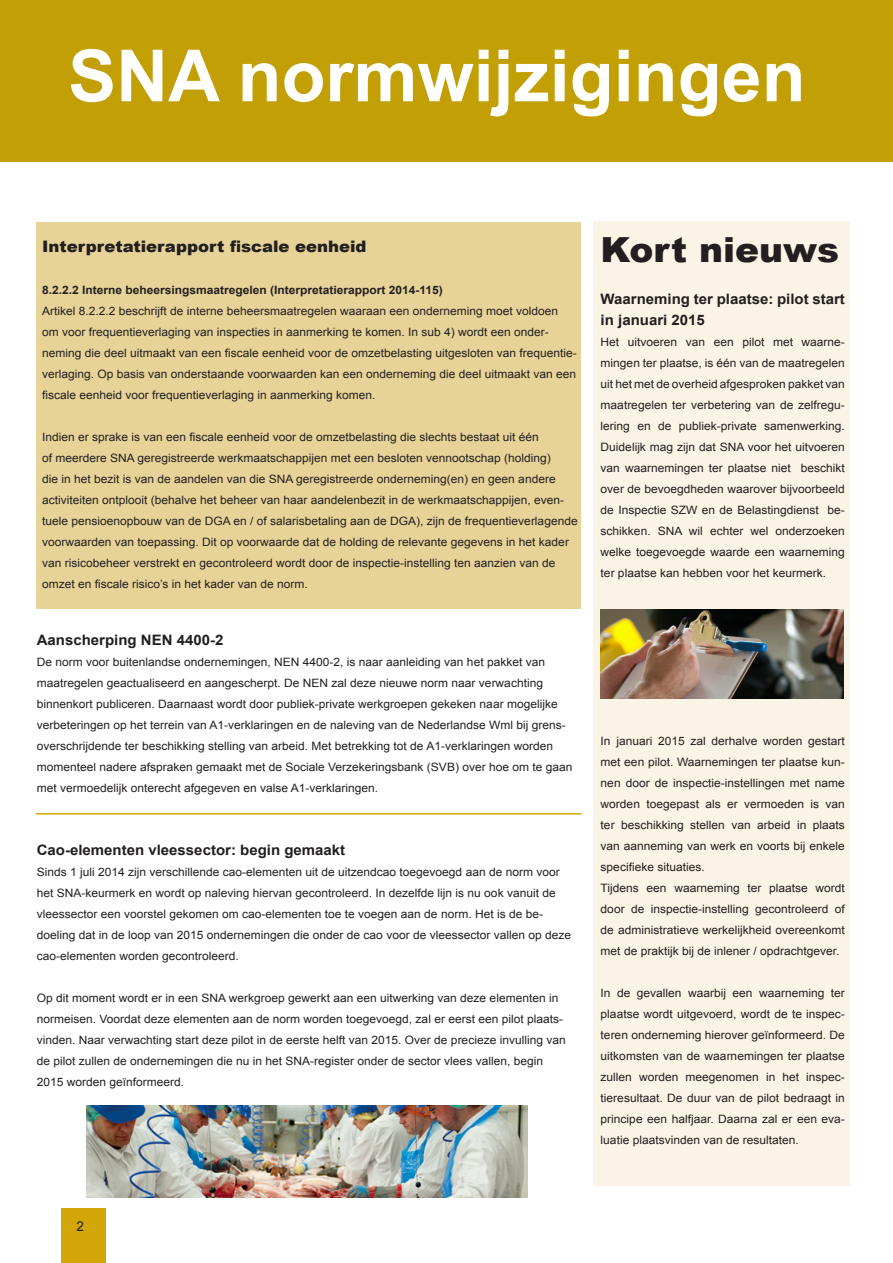
<style>
.page{position:relative;width:893px;height:1263px;background:#fff}
.page>*{position:absolute;margin:0;border:0;box-sizing:border-box;transform-origin:0 0}
.t1{font:700 72px "Arial";color:#fff}
.t2{font:900 34.5px "Arial";color:#231f20;scale:1.04 1}
.t3{font:900 15.9px "Arial";color:#231f20;scale:1.04 1}
.t4{font:700 14.4px/21px "Arial";color:#231f20;scale:1.04 1}
.t5{font:13.5px "Arial";color:#231f20}
.t6{font:11.55px/21px "Arial";color:#231f20;scale:1.04 1}
.t7{font:700 11.55px "Arial";color:#231f20;scale:1.04 1}
</style>
<div class="page">
<div style="left:0;top:0;width:893px;height:162px;background:#c39f06"></div>
<div style="left:61px;top:1209px;width:44px;height:54px;background:#d4a709"></div>
<div style="left:593px;top:221px;width:256px;height:964px;background:#f9f4e5"></div>
<div style="left:36px;top:222px;width:544px;height:386px;background:#e7d398"></div>
<img style="left:600px;top:609px;width:243px;height:89px">
<hr style="left:36px;top:813px;width:546px;height:2px;background:#d4a709">
<img style="left:86px;top:1106px;width:441px;height:91px">
<p class="t1" style="left:68px;top:28px;width:739px">SNA normwijzigingen</p>
<p class="t3" style="left:42px;top:235px;width:314px">Interpretatierapport fiscale eenheid</p>
<p class="t7" style="left:42px;top:282px;width:387px">8.2.2.2 Interne beheersingsmaatregelen (Interpretatierapport 2014-115)</p>
<p class="t6" style="left:42px;top:301px;width:516px">Artikel 8.2.2.2 beschrijft de interne beheersmaatregelen waaraan een onderneming moet voldoen om voor frequentieverlaging van inspecties in aanmerking te komen. In sub 4) wordt een onder&shy;neming die deel uitmaakt van een fiscale eenheid voor de omzetbelasting uitgesloten van frequentie&shy;verlaging. Op basis van onderstaande voorwaarden kan een onderneming die deel uitmaakt van een fiscale eenheid voor frequentieverlaging in aanmerking komen.</p>
<p class="t6" style="left:42px;top:427px;width:517px">Indien er sprake is van een fiscale eenheid voor de omzetbelasting die slechts bestaat uit één<br>of meerdere SNA geregistreerde werkmaatschappijen met een besloten vennootschap (holding)<br>die in het bezit is van de aandelen van die SNA geregistreerde onderneming(en) en geen andere activiteiten ontplooit (behalve het beheer van haar aandelenbezit in de werkmaatschappijen, even&shy;tuele pensioenopbouw van de DGA en / of salarisbetaling aan de DGA), zijn de frequentieverlagende voorwaarden van toepassing. Dit op voorwaarde dat de holding de relevante gegevens in het kader van risicobeheer verstrekt en gecontroleerd wordt door de inspectie-instelling ten aanzien van de omzet en fiscale risico’s in het kader van de norm.</p>
<p class="t4" style="left:37px;top:630px;width:181px">Aanscherping NEN 4400-2</p>
<p class="t6" style="left:37px;top:651px;width:517px">De norm voor buitenlandse ondernemingen, NEN 4400-2, is naar aanleiding van het pakket van maatregelen geactualiseerd en aangescherpt. De NEN zal deze nieuwe norm naar verwachting binnenkort publiceren. Daarnaast wordt door publiek-private werkgroepen gekeken naar mogelijke verbeteringen op het terrein van A1-verklaringen en de naleving van de Nederlandse Wml bij grens&shy;overschrijdende ter beschikking stelling van arbeid. Met betrekking tot de A1-verklaringen worden momenteel nadere afspraken gemaakt met de Sociale Verzekeringsbank (SVB) over hoe om te gaan met vermoedelijk onterecht afgegeven en valse A1-verklaringen.</p>
<p class="t4" style="left:37px;top:840px;width:298px">Cao-elementen vleessector: begin gemaakt</p>
<p class="t6" style="left:37px;top:861px;width:515px">Sinds 1 juli 2014 zijn verschillende cao-elementen uit de uitzendcao toegevoegd aan de norm voor het SNA-keurmerk en wordt op naleving hiervan gecontroleerd. In dezelfde lijn is nu ook vanuit de vleessector een voorstel gekomen om cao-elementen toe te voegen aan de norm. Het is de be&shy;doeling dat in de loop van 2015 ondernemingen die onder de cao voor de vleessector vallen op deze cao-elementen worden gecontroleerd.</p>
<p class="t6" style="left:37px;top:987px;width:510px">Op dit moment wordt er in een SNA werkgroep gewerkt aan een uitwerking van deze elementen in normeisen. Voordat deze elementen aan de norm worden toegevoegd, zal er eerst een pilot plaats&shy;vinden. Naar verwachting start deze pilot in de eerste helft van 2015. Over de precieze invulling van de pilot zullen de ondernemingen die nu in het SNA-register onder de sector vlees vallen, begin 2015 worden geïnformeerd.</p>
<p class="t2" style="left:601px;top:224px;width:231px">Kort nieuws</p>
<p class="t4" style="left:601px;top:289px;width:236px">Waarneming ter plaatse: pilot start in januari 2015</p>
<p class="t6" style="left:601px;top:331px;width:236px;text-align:justify">Het uitvoeren van een pilot met waarne&shy;mingen ter plaatse, is één van de maatregelen uit het met de overheid afgesproken pakket van maatregelen ter verbetering van de zelfregu&shy;lering en de publiek-private samenwerking.<br>Duidelijk mag zijn dat SNA voor het uitvoeren van waarnemingen ter plaatse niet beschikt over de bevoegdheden waarover bijvoorbeeld de Inspectie SZW en de Belastingdienst be&shy;schikken. SNA wil echter wel onderzoeken welke toegevoegde waarde een waarneming ter plaatse kan hebben voor het keurmerk.</p>
<p class="t6" style="left:601px;top:730px;width:236px;text-align:justify">In januari 2015 zal derhalve worden gestart met een pilot. Waarnemingen ter plaatse kun&shy;nen door de inspectie-instellingen met name worden toegepast als er vermoeden is van ter beschikking stellen van arbeid in plaats van aanneming van werk en voorts bij enkele specifieke situaties.</p>
<p class="t6" style="left:601px;top:877px;width:236px;text-align:justify">Tijdens een waarneming ter plaatse wordt door de inspectie-instelling gecontroleerd of de administratieve werkelijkheid overeenkomt met de praktijk bij de inlener / opdrachtgever.</p>
<p class="t6" style="left:601px;top:982px;width:236px;text-align:justify">In de gevallen waarbij een waarneming ter plaatse wordt uitgevoerd, wordt de te inspec&shy;teren onderneming hierover geïnformeerd. De uitkomsten van de waarnemingen ter plaatse zullen worden meegenomen in het inspec&shy;tieresultaat. De duur van de pilot bedraagt in principe een halfjaar. Daarna zal er een eva&shy;luatie plaatsvinden van de resultaten.</p>
<p class="t5" style="left:76px;top:1218px;width:9px">2</p>
</div>
